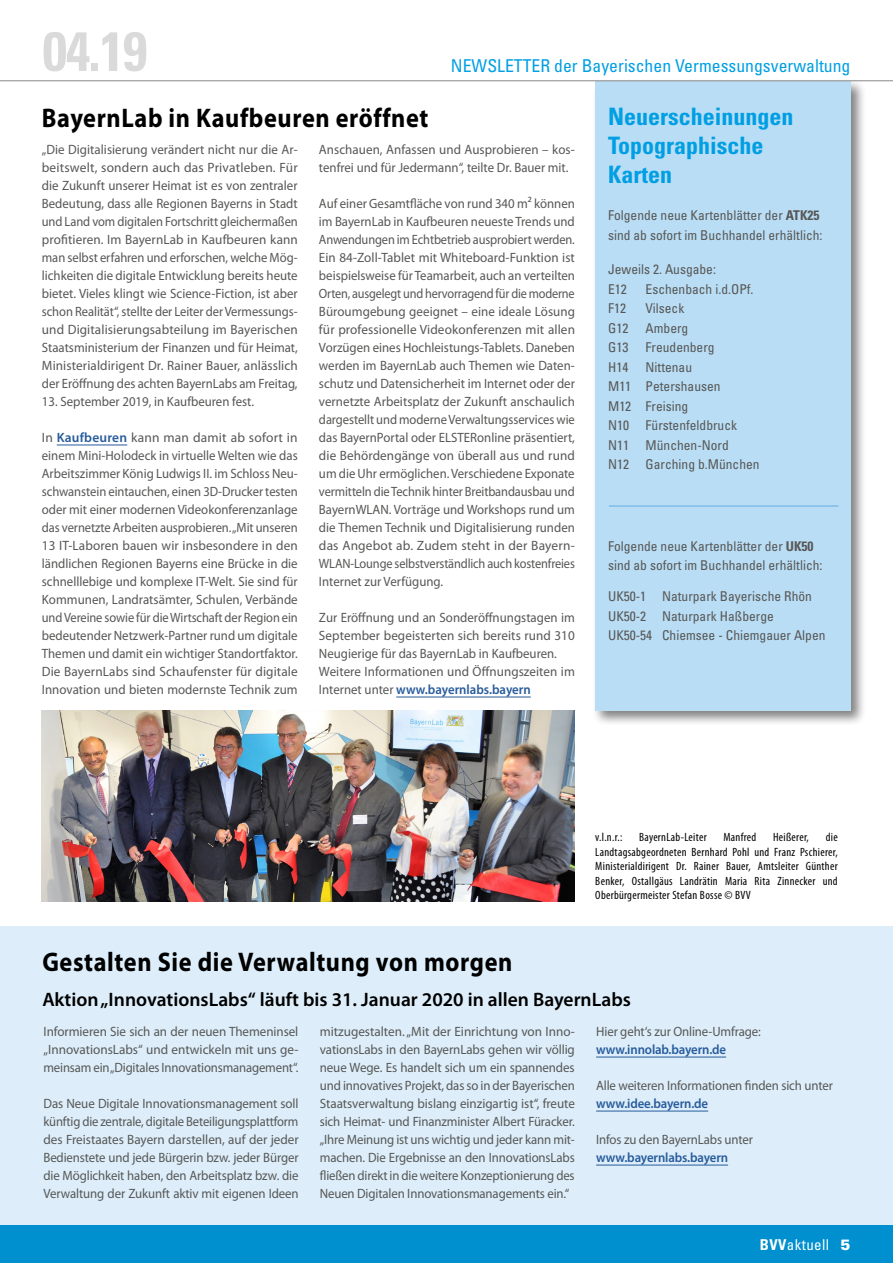
<style>
.page{position:relative;width:893px;height:1263px;background:#fff}
.page>*{position:absolute;margin:0;border:0;box-sizing:border-box;transform-origin:0 0}
.t1{font:700 condensed 55.2px "Univers";color:#dadada}
.t2{font:700 27px "Myriad Pro";letter-spacing:.025em;color:#000;scale:.9 1}
.t3{font:700 condensed 24px/28.8px "Univers";color:#009fe3}
.t4{font:600 19.5px "Myriad Pro";color:#000}
.t5{font:condensed 17.7px "Univers";color:#009fe3}
.t6{font:condensed 15px "Univers";letter-spacing:.025em;color:#fff}
.t7{font:13.5px/18px "Myriad Pro";color:#575756;text-align:justify;scale:.95 1}
.t8{font:13.5px/18px "Myriad Pro";color:#575756;text-align:justify}
.t9{font:13.5px/18px "Myriad Pro";color:#575756;text-align:justify;scale:.96 1}
.t10{font:condensed 13.5px/19.5px "Univers";color:#575756}
.t11{font:600 13.5px "Myriad Pro";letter-spacing:-.01em;color:#275b9b;scale:.95 1}
.t12{font:condensed 12px/14.4px "Myriad Pro";letter-spacing:.025em;color:#000;text-align:justify}
.s1{font-weight:600;color:#275b9b}
.s2{font-weight:700}
.s3{font-family:"Univers CE";font-weight:900;font-stretch:normal}
</style>
<div class="page">
<div style="left:592px;top:78px;width:274px;height:649px;background:#000;opacity:.5"></div>
<div style="left:595px;top:81px;width:255px;height:630px;background:#b9ddf4"></div>
<div style="left:0;top:1225px;width:893px;height:38px;background:#008fcf"></div>
<hr style="left:0;top:80px;width:893px;height:1px;background:#878787">
<div style="left:0;top:926px;width:893px;height:299px;background:#ddeefa"></div>
<hr style="left:596px;top:1057px;width:130px;height:1px;background:#275b9b">
<hr style="left:596px;top:1111px;width:112px;height:1px;background:#275b9b">
<hr style="left:596px;top:1165px;width:132px;height:1px;background:#275b9b">
<img style="left:42px;top:711px;width:533px;height:190px">
<hr style="left:57px;top:445px;width:70px;height:1px;background:#275b9b">
<hr style="left:396px;top:697px;width:135px;height:1px;background:#275b9b">
<hr style="left:609px;top:505px;width:229px;height:2px;background:#b0d8f5">
<h1 class="t1" style="left:43px;top:17px;width:106px">04.19</h1>
<h3 class="t5" style="left:451px;top:55px;width:401px">NEWSLETTER der Bayerischen Vermessungsverwaltung</h3>
<h2 class="t2" style="left:42px;top:100px;width:431px">BayernLab in Kaufbeuren eröffnet</h2>
<p class="t9" style="left:42px;top:140px;width:268px">„Die Digitalisierung verändert nicht nur die Ar&shy;beitswelt, sondern auch das Privatleben. Für die Zukunft unserer Heimat ist es von zentraler Bedeutung, dass alle Regionen Bayerns in Stadt und Land vom digitalen Fortschritt gleichermaßen profitieren. Im BayernLab in Kaufbeuren kann man selbst erfahren und erforschen, welche Mög&shy;lichkeiten die digitale Entwicklung bereits heute bietet. Vieles klingt wie Science-Fiction, ist aber schon Realität“, stellte der Leiter der Vermessungs&shy;und Digitalisierungsabteilung im Bayerischen Staatsministerium der Finanzen und für Heimat, Ministerialdirigent Dr. Rainer Bauer, anlässlich der Eröffnung des achten BayernLabs am Freitag,</p>
<p class="t7" style="left:42px;top:392px;width:225px">13. September 2019, in Kaufbeuren fest.</p>
<p class="t8" style="left:42px;top:428px;width:257px">In <span class="s1">Kaufbeuren</span> kann man damit ab sofort in einem Mini-Holodeck in virtuelle Welten wie das Arbeitszimmer König Ludwigs II. im Schloss Neu&shy;schwanstein eintauchen, einen 3D-Drucker testen oder mit einer modernen Videokonferenzanlage das vernetzte Arbeiten ausprobieren. „Mit unseren 13 IT-Laboren bauen wir insbesondere in den ländlichen Regionen Bayerns eine Brücke in die schnelllebige und komplexe IT-Welt. Sie sind für Kommunen, Landratsämter, Schulen, Verbände und Vereine sowie für die Wirtschaft der Region ein bedeutender Netzwerk-Partner rund um digitale Themen und damit ein wichtiger Standortfaktor.<br>Die BayernLabs sind Schaufenster für digitale Innovation und bieten modernste Technik zum</p>
<p class="t9" style="left:319px;top:140px;width:268px">Anschauen, Anfassen und Ausprobieren – kos&shy;tenfrei und für Jedermann“, teilte Dr. Bauer mit.</p>
<p class="t7" style="left:319px;top:194px;width:271px">Auf einer Gesamtfläche von rund 340 m² können im BayernLab in Kaufbeuren neueste Trends und Anwendungen im Echtbetrieb ausprobiert werden.<br>Ein 84-Zoll-Tablet mit Whiteboard-Funktion ist beispielsweise für Teamarbeit, auch an verteilten Orten, ausgelegt und hervorragend für die moderne Büroumgebung geeignet – eine ideale Lösung für professionelle Videokonferenzen mit allen Vorzügen eines Hochleistungs-Tablets. Daneben werden im BayernLab auch Themen wie Daten&shy;schutz und Datensicherheit im Internet oder der vernetzte Arbeitsplatz der Zukunft anschaulich dargestellt und moderne Verwaltungsservices wie das BayernPortal oder ELSTERonline präsentiert, die Behördengänge von überall aus und rund um die Uhr ermöglichen. Verschiedene Exponate vermitteln die Technik hinter Breitbandausbau und BayernWLAN. Vorträge und Workshops rund um die Themen Technik und Digitalisierung runden das Angebot ab. Zudem steht in der Bayern-WLAN-Lounge selbstverständlich auch kostenfreies Internet zur Verfügung.</p>
<p class="t7" style="left:319px;top:608px;width:271px;text-align:left">Zur Eröffnung und an Sonderöffnungstagen im September begeisterten sich bereits rund 310<br>Neugierige für das BayernLab in Kaufbeuren.<br>Weitere Informationen und Öffnungszeiten im Internet unter <span class="s1">www.bayernlabs.bayern</span></p>
<h3 class="t3" style="left:608px;top:102px;width:187px">Neuerscheinungen<br>Topographische<br>Karten</h3>
<p class="t10" style="left:608px;top:205px;width:216px">Folgende neue Kartenblätter der <span class="s2">ATK25 </span>sind ab sofort im Buchhandel erhältlich:</p>
<p class="t10" style="left:608px;top:260px;width:109px">Jeweils 2. Ausgabe:<br>E12</p>
<p class="t10" style="left:646px;top:279px;width:109px">Eschenbach i.d.OPf.</p>
<p class="t10" style="left:608px;top:299px;width:19px">F12</p>
<p class="t10" style="left:646px;top:299px;width:40px">Vilseck</p>
<p class="t10" style="left:608px;top:318px;width:22px">G12</p>
<p class="t10" style="left:646px;top:318px;width:44px">Amberg</p>
<p class="t10" style="left:608px;top:338px;width:22px">G13</p>
<p class="t10" style="left:646px;top:338px;width:70px">Freudenberg</p>
<p class="t10" style="left:608px;top:357px;width:22px">H14</p>
<p class="t10" style="left:608px;top:357px;width:153px;text-indent:38px">Nittenau<br>M11 Petershausen<br>M12 Freising<br>N10 Fürstenfeldbruck<br>N11 München-Nord<br>N12 Garching b.München</p>
<p class="t10" style="left:608px;top:536px;width:216px">Folgende neue Kartenblätter der <span class="s2">UK50 </span>sind ab sofort im Buchhandel erhältlich:</p>
<p class="t10" style="left:608px;top:586px;width:219px">UK50-1 Naturpark Bayerische Rhön<br>UK50-2 Naturpark Haßberge<br>UK50-54 Chiemsee - Chiemgauer Alpen</p>
<p class="t12" style="left:595px;top:830px;width:29px">v.l.n.r.:</p>
<p class="t12" style="left:639px;top:830px;width:69px">BayernLab-Leiter</p>
<p class="t12" style="left:723px;top:830px;width:34px">Manfred</p>
<p class="t12" style="left:773px;top:830px;width:37px">Heißerer,</p>
<p class="t12" style="left:595px;top:830px;width:244px;text-indent:230px">die Landtagsabgeordneten Bernhard Pohl und Franz Pschierer, Ministerialdirigent Dr. Rainer Bauer, Amtsleiter Günther Benker, Ostallgäus Landrätin Maria Rita Zinnecker und Oberbürgermeister Stefan Bosse © BVV</p>
<h2 class="t2" style="left:42px;top:945px;width:524px">Gestalten Sie die Verwaltung von morgen</h2>
<h3 class="t4" style="left:42px;top:987px;width:590px">Aktion „InnovationsLabs“ läuft bis 31. Januar 2020 in allen BayernLabs</h3>
<p class="t8" style="left:43px;top:1022px;width:257px">Informieren Sie sich an der neuen Themeninsel „InnovationsLabs“ und entwickeln mit uns ge&shy;meinsam ein „Digitales Innovationsmanagement“.</p>
<p class="t9" style="left:43px;top:1094px;width:267px">Das Neue Digitale Innovationsmanagement soll künftig die zentrale, digitale Beteiligungsplattform des Freistaates Bayern darstellen, auf der jeder Bedienstete und jede Bürgerin bzw. jeder Bürger die Möglichkeit haben, den Arbeitsplatz bzw. die Verwaltung der Zukunft aktiv mit eigenen Ideen</p>
<p class="t8" style="left:320px;top:1022px;width:257px">mitzugestalten. „Mit der Einrichtung von Inno&shy;vationsLabs in den BayernLabs gehen wir völlig neue Wege. Es handelt sich um ein spannendes und innovatives Projekt, das so in der Bayerischen Staatsverwaltung bislang einzigartig ist“, freute sich Heimat- und Finanzminister Albert Füracker. „Ihre Meinung ist uns wichtig und jeder kann mit&shy;machen. Die Ergebnisse an den InnovationsLabs fließen direkt in die weitere Konzeptionierung des Neuen Digitalen Innovationsmanagements ein.“</p>
<p class="t7" style="left:596px;top:1022px;width:175px">Hier geht‘s zur Online-Umfrage:</p>
<p class="t11" style="left:596px;top:1041px;width:138px">www.innolab.bayern.de</p>
<p class="t7" style="left:596px;top:1076px;width:251px">Alle weiteren Informationen finden sich unter</p>
<p class="t11" style="left:596px;top:1095px;width:119px">www.idee.bayern.de</p>
<p class="t7" style="left:596px;top:1130px;width:167px">Infos zu den BayernLabs unter</p>
<p class="t11" style="left:596px;top:1149px;width:140px">www.bayernlabs.bayern</p>
<p class="t6" style="left:760px;top:1235px;width:92px"><span class="s2">BVV</span>aktuell <span class="s3">5</span></p>
</div>
